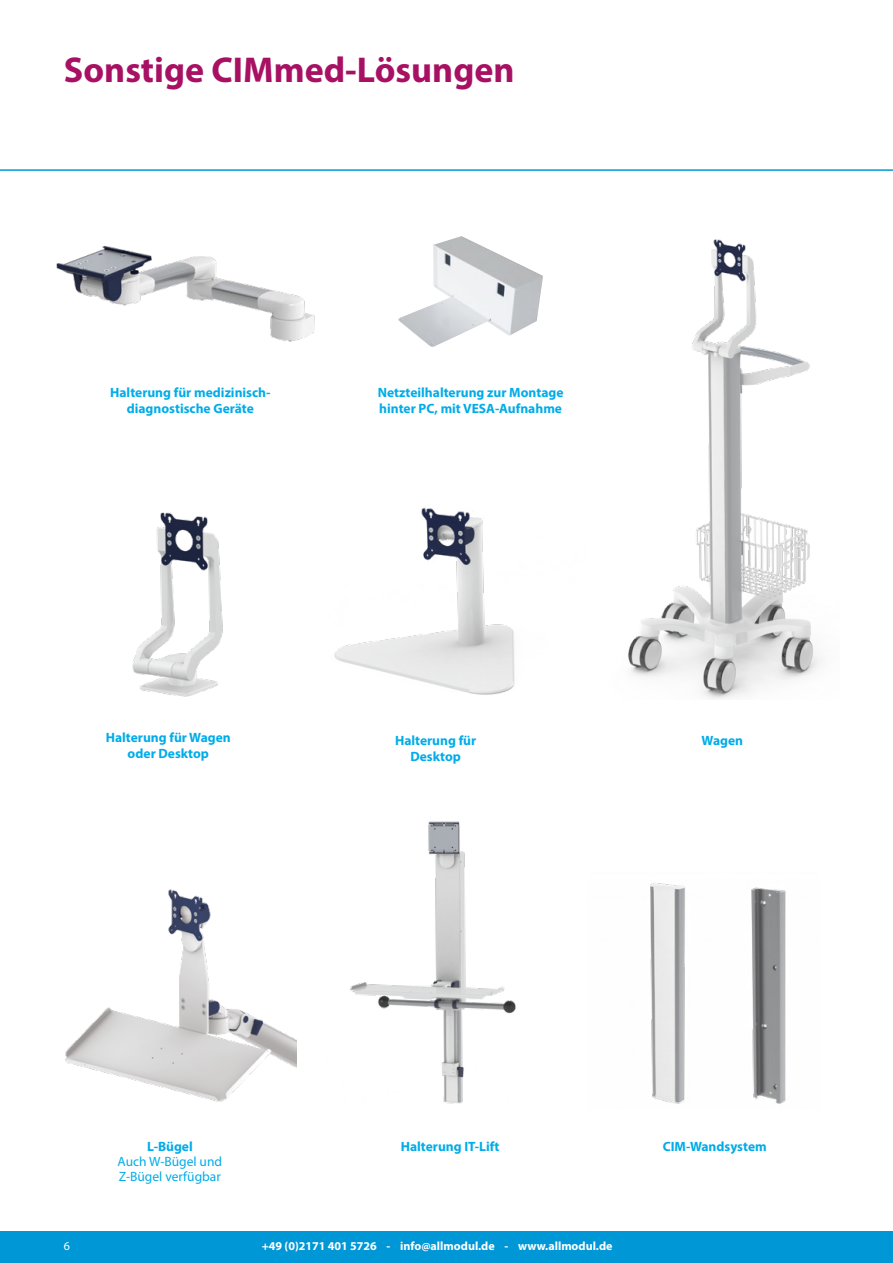
<style>
.page{position:relative;width:893px;height:1263px;background:#fff}
.page>*{position:absolute;margin:0;border:0;box-sizing:border-box;transform-origin:0 0}
.Topkop{font:700 36px "Myriad Pro";color:#a71063}
.Art_nr{font:700 13.5px/16.2px "Myriad Pro";color:#00ace9;text-align:center}
.Titel{font:13.5px/15px "Myriad Pro";color:#00ace9}
.t1{font:700 12px "Myriad Pro";color:#fff}
.t2{font:12px "Myriad Pro";color:#fff}
</style>
<div class="page">
<img style="left:628px;top:239px;width:192px;height:460px">
<img style="left:132px;top:512px;width:91px;height:185px">
<img style="left:334px;top:507px;width:181px;height:188px">
<img style="left:56px;top:246px;width:259px;height:96px">
<img style="left:398px;top:236px;width:145px;height:111px">
<img style="left:650px;top:883px;width:136px;height:221px">
<img style="left:350px;top:821px;width:166px;height:283px">
<img style="left:65px;top:889px;width:231px;height:212px">
<div style="left:0;top:1232px;width:893px;height:31px;background:#0097d6"></div>
<hr style="left:0;top:170px;width:893px;height:1px;background:#0097d6">
<p class="Topkop" style="left:64px;top:46px;width:452px">Sonstige CIMmed-Lösungen</p>
<p class="Art_nr" style="left:110px;top:384px;width:162px">Halterung für medizinisch&shy;diagnostische Geräte</p>
<p class="Art_nr" style="left:378px;top:384px;width:187px;text-align:left">Netzteilhalterung zur Montage hinter PC, mit VESA-Aufnahme</p>
<p class="Art_nr" style="left:106px;top:728px;width:126px">Halterung für Wagen oder Desktop</p>
<p class="Art_nr" style="left:395px;top:731px;width:83px">Halterung für</p>
<p class="Art_nr" style="left:702px;top:731px;width:43px">Wagen</p>
<p class="Art_nr" style="left:410px;top:748px;width:52px">Desktop</p>
<p class="Art_nr" style="left:147px;top:1138px;width:47px">L-Bügel</p>
<p class="Art_nr" style="left:401px;top:1138px;width:100px">Halterung IT-Lift</p>
<p class="Art_nr" style="left:663px;top:1138px;width:106px">CIM-Wandsystem</p>
<p class="Titel" style="left:118px;top:1154px;width:106px">Auch W-Bügel und<br>Z-Bügel verfügbar</p>
<p class="t2" style="left:64px;top:1239px;width:8px">6</p>
<p class="t1" style="left:262px;top:1238px;width:352px">+49 (0)2171 401 5726 - info@allmodul.de - www.allmodul.de</p>
</div>
